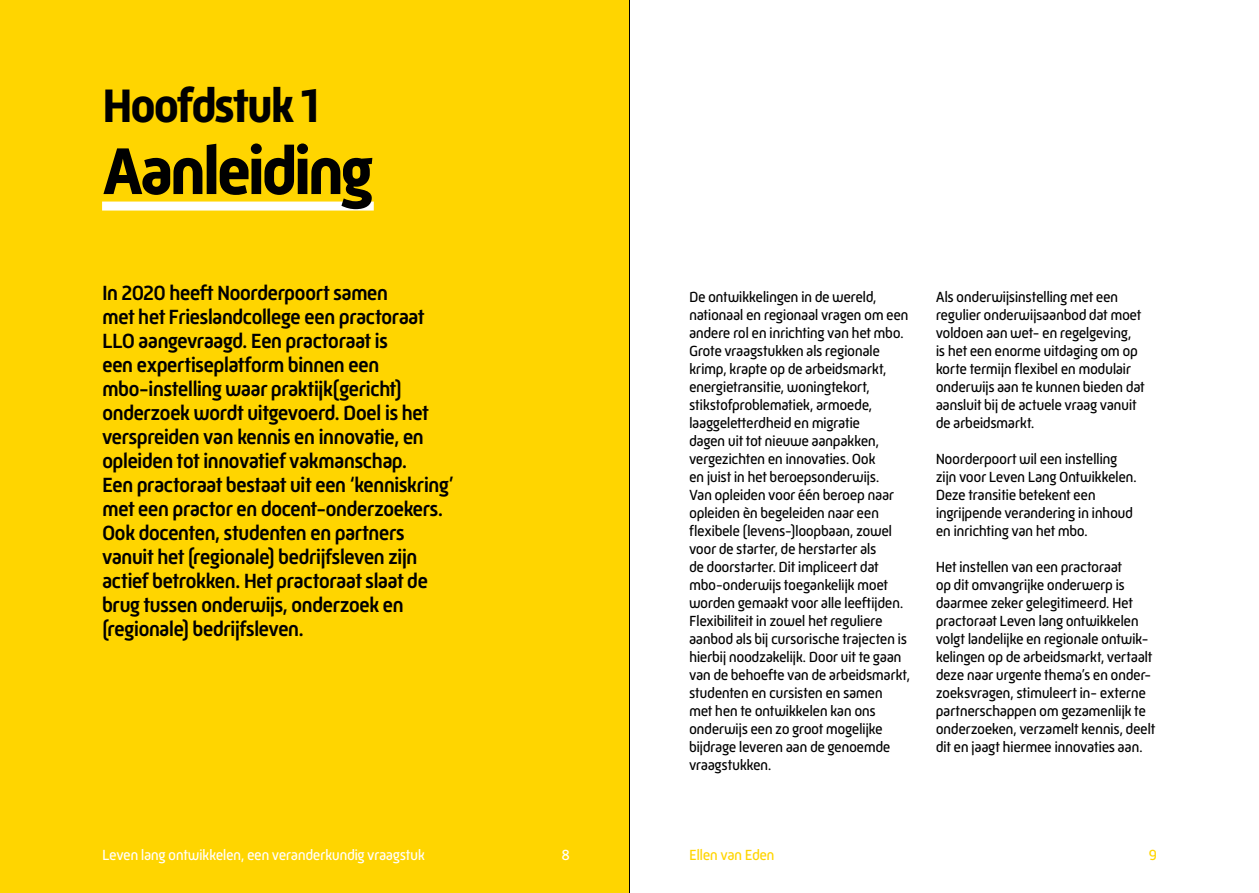
<style>
.page{position:relative;width:1259px;height:893px;background:#fff}
.page>*{position:absolute;margin:0;border:0;box-sizing:border-box;transform-origin:0 0}
.t1{font:700 67.5px "Mic 32 New";letter-spacing:-.065em;color:#000}
.t2{font:700 48px "Mic 32 New";letter-spacing:-.055em;color:#000}
.t3{font:500 21px/24px "Mic 32 New";letter-spacing:-.04em;color:#000}
.t4{font:15px/18px "Mic 32 New";letter-spacing:-.03em;color:#000}
.t5{font:15px "Mic 32 New";letter-spacing:-.035em;color:#fff}
.t6{font:15px "Mic 32 New";letter-spacing:-.035em;color:#ffd500}
</style>
<div class="page">
<div style="left:0;top:0;width:629px;height:893px;background:#ffd500"></div>
<div style="left:102px;top:202px;width:272px;height:9px;background:#fff"></div>
<hr style="left:629px;top:0;width:1px;height:893px;background:#000">
<h2 class="t2" style="left:102px;top:78px;width:219px">Hoofdstuk 1</h2>
<h1 class="t1" style="left:102px;top:132px;width:273px">Aanleiding</h1>
<p class="t3" style="left:102px;top:281px;width:353px">In 2020 heeft Noorderpoort samen<br>met het Frieslandcollege een practoraat LLO aangevraagd. Een practoraat is<br>een expertiseplatform binnen een mbo-instelling waar praktijk(gericht) onderzoek wordt uitgevoerd. Doel is het verspreiden van kennis en innovatie, en opleiden tot innovatief vakmanschap.<br>Een practoraat bestaat uit een ‘kenniskring’ met een practor en docent-onderzoekers.<br>Ook docenten, studenten en partners vanuit het (regionale) bedrijfsleven zijn actief betrokken. Het practoraat slaat de brug tussen onderwijs, onderzoek en (regionale) bedrijfsleven.</p>
<p class="t4" style="left:689px;top:288px;width:223px">De ontwikkelingen in de wereld, nationaal en regionaal vragen om een andere rol en inrichting van het mbo.<br>Grote vraagstukken als regionale krimp, krapte op de arbeidsmarkt, energietransitie, woningtekort, stikstofproblematiek, armoede, laaggeletterdheid en migratie<br>dagen uit tot nieuwe aanpakken, vergezichten en innovaties. Ook<br>en juist in het beroepsonderwijs.<br>Van opleiden voor één beroep naar opleiden èn begeleiden naar een flexibele (levens-)loopbaan, zowel voor de starter, de herstarter als<br>de doorstarter. Dit impliceert dat mbo-onderwijs toegankelijk moet worden gemaakt voor alle leeftijden.<br>Flexibiliteit in zowel het reguliere aanbod als bij cursorische trajecten is hierbij noodzakelijk. Door uit te gaan van de behoefte van de arbeidsmarkt, studenten en cursisten en samen<br>met hen te ontwikkelen kan ons onderwijs een zo groot mogelijke bijdrage leveren aan de genoemde vraagstukken.</p>
<p class="t4" style="left:935px;top:288px;width:211px">Als onderwijsinstelling met een regulier onderwijsaanbod dat moet voldoen aan wet- en regelgeving, is het een enorme uitdaging om op korte termijn flexibel en modulair onderwijs aan te kunnen bieden dat aansluit bij de actuele vraag vanuit de arbeidsmarkt.</p>
<p class="t4" style="left:935px;top:450px;width:203px">Noorderpoort wil een instelling zijn voor Leven Lang Ontwikkelen.<br>Deze transitie betekent een ingrijpende verandering in inhoud en inrichting van het mbo.</p>
<p class="t4" style="left:935px;top:558px;width:221px">Het instellen van een practoraat<br>op dit omvangrijke onderwerp is daarmee zeker gelegitimeerd. Het practoraat Leven lang ontwikkelen volgt landelijke en regionale ontwik&shy;kelingen op de arbeidsmarkt, vertaalt deze naar urgente thema’s en onder&shy;zoeksvragen, stimuleert in- externe partnerschappen om gezamenlijk te onderzoeken, verzamelt kennis, deelt dit en jaagt hiermee innovaties aan.</p>
<p class="t5" style="left:102px;top:846px;width:324px">Leven lang ontwikkelen, een veranderkundig vraagstuk</p>
<p class="t5" style="left:561px;top:846px;width:10px">8</p>
<p class="t6" style="left:689px;top:846px;width:87px">Ellen van Eden</p>
<p class="t6" style="left:1148px;top:846px;width:10px">9</p>
</div>
